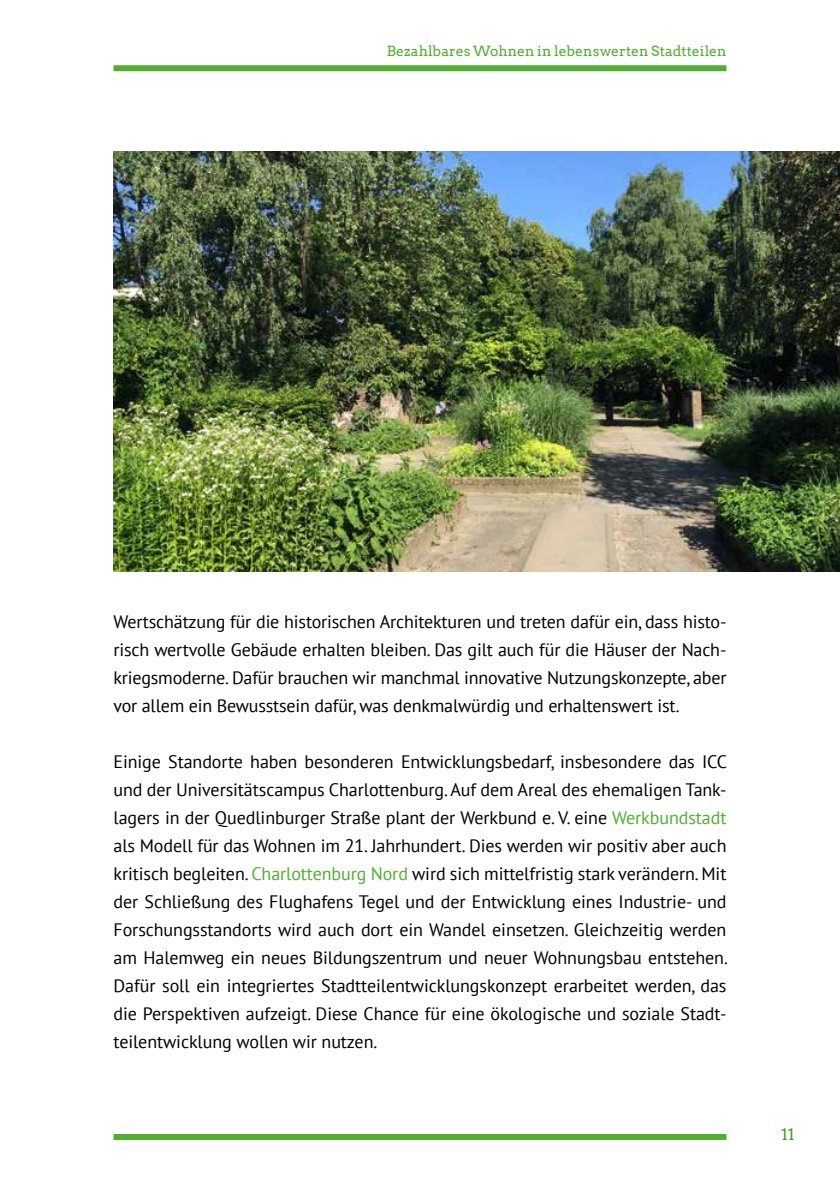
<style>
.page{position:relative;width:840px;height:1191px;background:#fff}
.page>*{position:absolute;margin:0;border:0;box-sizing:border-box;transform-origin:0 0}
.t1{font:18px/28px "PT Sans";letter-spacing:-.005em;color:#000;text-align:justify}
.t2{font:16px "Arvo";color:#459629}
.t3{font:14px "Arvo";color:#51ae30}
.s1{color:#51ae30}
</style>
<div class="page">
<img style="left:113px;top:151px;width:726px;height:420px">
<div style="left:113px;top:65px;width:613px;height:6px;background:#51ae30"></div>
<div style="left:113px;top:1134px;width:613px;height:6px;background:#51ae30"></div>
<p class="t3" style="left:386px;top:43px;width:341px">Bezahlbares Wohnen in lebenswerten Stadtteilen</p>
<p class="t1" style="left:113px;top:607px;width:614px">Wertschätzung für die historischen Architekturen und treten dafür ein, dass histo&shy;risch wertvolle Gebäude erhalten bleiben. Das gilt auch für die Häuser der Nach&shy;kriegsmoderne. Dafür brauchen wir manchmal innovative Nutzungskonzepte, aber vor allem ein Bewusstsein dafür, was denkmalwürdig und erhaltenswert ist.</p>
<p class="t1" style="left:113px;top:747px;width:615px;text-align:left">Einige Standorte haben besonderen Entwicklungsbedarf, insbesondere das ICC und der Universitätscampus Charlottenburg. Auf dem Areal des ehemaligen Tank&shy;lagers in der Quedlinburger Straße plant der Werkbund e. V. eine <span class="s1">Werkbundstadt </span>als Modell für das Wohnen im 21. Jahrhundert. Dies werden wir positiv aber auch kritisch begleiten. <span class="s1">Charlottenburg Nord</span> wird sich mittelfristig stark verändern. Mit der Schließung des Flughafens Tegel und der Entwicklung eines Industrie- und Forschungsstandorts wird auch dort ein Wandel einsetzen. Gleichzeitig werden am Halemweg ein neues Bildungszentrum und neuer Wohnungsbau entstehen.<br>Dafür soll ein integriertes Stadtteilentwicklungskonzept erarbeitet werden, das die Perspektiven aufzeigt. Diese Chance für eine ökologische und soziale Stadt&shy;teilentwicklung wollen wir nutzen.</p>
<p class="t2" style="left:780px;top:1124px;width:15px">11</p>
</div>
